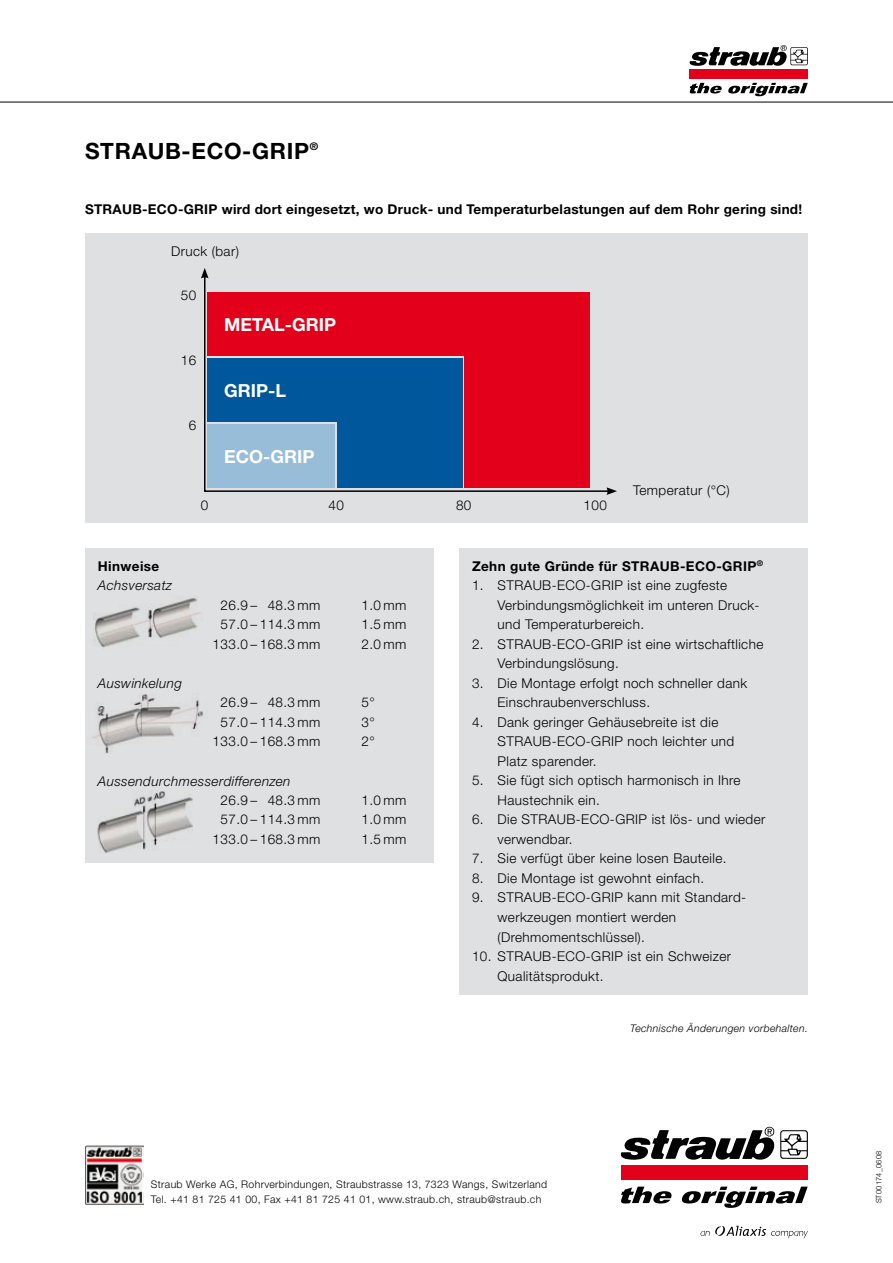
<style>
.page{position:relative;width:893px;height:1263px;background:#fff}
.page>*{position:absolute;margin:0;border:0;box-sizing:border-box;transform-origin:0 0}
.t1{font:700 22.5px "Helvetica Neue LT Std";letter-spacing:.03em;color:#000}
.t2{font:700 18px "Helvetica Neue LT Std";color:#fff}
.t3{font:300 13.5px/19.5px "Helvetica Neue LT Std";letter-spacing:.03em;color:#000}
.t4{font:700 13.5px "Helvetica Neue LT Std";letter-spacing:.02em;color:#000}
.t5{font:italic 300 13.5px "Helvetica Neue LT Std";letter-spacing:.03em;color:#000}
.t6{font:300 10.5px/15px "Helvetica Neue LT Std";letter-spacing:.03em;color:#000}
.t7{font:italic 300 10.5px "Helvetica Neue LT Std";letter-spacing:.03em;color:#000}
.t8{font:300 7.5px "Helvetica Neue LT Std";letter-spacing:.03em;color:#000}
</style>
<div class="page">
<div style="left:85px;top:234px;width:723px;height:289px;background:#dfe0e1"></div>
<hr style="left:0;top:102px;width:893px;height:1px;background:#000">
<div style="left:690px;top:69px;width:118px;height:10px;background:#e2001a"></div>
<svg style="left:690px;top:83px;width:118px;height:13px"></svg>
<svg style="left:690px;top:45px;width:118px;height:21px"></svg>
<svg style="left:204px;top:278px;width:402px;height:214px"></svg>
<svg style="left:201px;top:268px;width:8px;height:10px"></svg>
<svg style="left:606px;top:487px;width:11px;height:8px"></svg>
<div style="left:621px;top:1165px;width:187px;height:15px;background:#e2001a"></div>
<svg style="left:621px;top:1186px;width:51px;height:17px"></svg>
<svg style="left:681px;top:1186px;width:127px;height:22px"></svg>
<svg style="left:621px;top:1127px;width:187px;height:33px"></svg>
<svg style="left:700px;top:1226px;width:108px;height:12px"></svg>
<img style="left:85px;top:1145px;width:59px;height:59px">
<div style="left:465px;top:292px;width:125px;height:196px;background:#e2001a"></div>
<div style="left:337px;top:358px;width:125px;height:130px;background:#00579c"></div>
<div style="left:85px;top:549px;width:349px;height:314px;background:#dfe0e1"></div>
<div style="left:459px;top:549px;width:349px;height:446px;background:#dfe0e1"></div>
<img style="left:95px;top:596px;width:106px;height:52px">
<img style="left:92px;top:693px;width:111px;height:60px">
<img style="left:97px;top:791px;width:96px;height:63px">
<h1 class="t1" style="left:85px;top:137px;width:235px">STRAUB-ECO-GRIP<sup>®</sup></h1>
<p class="t4" style="left:85px;top:201px;width:719px">STRAUB-ECO-GRIP wird dort eingesetzt, wo Druck- und Temperaturbelastungen auf dem Rohr gering sind!</p>
<p class="t3" style="left:171px;top:241px;width:69px">Druck (bar)</p>
<p class="t3" style="left:181px;top:285px;width:17px">50</p>
<p class="t3" style="left:181px;top:350px;width:17px">16</p>
<p class="t3" style="left:189px;top:416px;width:9px">6</p>
<h2 class="t2" style="left:224px;top:313px;width:113px">METAL-GRIP</h2>
<h2 class="t2" style="left:224px;top:379px;width:63px">GRIP-L</h2>
<h2 class="t2" style="left:224px;top:445px;width:92px">ECO-GRIP</h2>
<p class="t3" style="left:201px;top:495px;width:9px">0</p>
<p class="t3" style="left:328px;top:495px;width:17px">40</p>
<p class="t3" style="left:456px;top:495px;width:17px">80</p>
<p class="t3" style="left:584px;top:495px;width:25px">100</p>
<p class="t3" style="left:633px;top:480px;width:98px">Temperatur (°C)</p>
<p class="t4" style="left:98px;top:558px;width:63px">Hinweise</p>
<p class="t5" style="left:98px;top:578px;width:76px">Achsversatz</p>
<p class="t5" style="left:98px;top:675px;width:86px">Auswinkelung</p>
<p class="t3" style="left:221px;top:595px;width:102px">26.9 – 48.3 mm</p>
<p class="t3" style="left:361px;top:595px;width:46px">1.0 mm</p>
<p class="t3" style="left:221px;top:615px;width:102px">57.0 – 114.3 mm</p>
<p class="t3" style="left:361px;top:615px;width:46px">1.5 mm</p>
<p class="t3" style="left:213px;top:634px;width:109px">133.0 – 168.3 mm</p>
<p class="t3" style="left:361px;top:634px;width:46px">2.0 mm</p>
<p class="t3" style="left:221px;top:693px;width:102px">26.9 – 48.3 mm</p>
<p class="t3" style="left:361px;top:693px;width:15px">5°</p>
<p class="t3" style="left:221px;top:712px;width:102px">57.0 – 114.3 mm</p>
<p class="t3" style="left:361px;top:712px;width:15px">3°</p>
<p class="t3" style="left:213px;top:732px;width:109px">133.0 – 168.3 mm</p>
<p class="t3" style="left:361px;top:732px;width:15px">2°</p>
<p class="t5" style="left:98px;top:773px;width:194px">Aussendurchmesserdifferenzen</p>
<p class="t3" style="left:221px;top:790px;width:102px">26.9 – 48.3 mm</p>
<p class="t3" style="left:361px;top:790px;width:46px">1.0 mm</p>
<p class="t3" style="left:221px;top:810px;width:102px">57.0 – 114.3 mm</p>
<p class="t3" style="left:361px;top:810px;width:46px">1.0 mm</p>
<p class="t3" style="left:213px;top:829px;width:109px">133.0 – 168.3 mm</p>
<p class="t3" style="left:361px;top:829px;width:46px">1.5 mm</p>
<p class="t4" style="left:472px;top:558px;width:293px">Zehn gute Gründe für STRAUB-ECO-GRIP<sup>®</sup></p>
<p class="t3" style="left:497px;top:576px;width:264px;text-indent:-26px">1. STRAUB-ECO-GRIP ist eine zugfeste<br>Verbindungsmöglichkeit im unteren Druck&shy;und Temperaturbereich.</p>
<p class="t3" style="left:497px;top:634px;width:267px;text-indent:-26px">2. STRAUB-ECO-GRIP ist eine wirtschaftliche<br>Verbindungslösung.</p>
<p class="t3" style="left:497px;top:673px;width:251px;text-indent:-26px">3. Die Montage erfolgt noch schneller dank<br>Einschraubenverschluss.</p>
<p class="t3" style="left:497px;top:712px;width:238px;text-indent:-26px">4. Dank geringer Gehäusebreite ist die<br>STRAUB-ECO-GRIP noch leichter und<br>Platz sparender.</p>
<p class="t3" style="left:497px;top:771px;width:245px;text-indent:-26px">5. Sie fügt sich optisch harmonisch in Ihre<br>Haustechnik ein.</p>
<p class="t3" style="left:497px;top:810px;width:269px;text-indent:-26px">6. Die STRAUB-ECO-GRIP ist lös- und wieder verwendbar.</p>
<p class="t3" style="left:472px;top:849px;width:256px">7. Sie verfügt über keine losen Bauteile.</p>
<p class="t3" style="left:472px;top:868px;width:234px">8. Die Montage ist gewohnt einfach.</p>
<p class="t3" style="left:497px;top:888px;width:250px;text-indent:-26px">9. STRAUB-ECO-GRIP kann mit Standard&shy;werkzeugen montiert werden (Drehmomentschlüssel).</p>
<p class="t3" style="left:497px;top:946px;width:235px;text-indent:-26px">10. STRAUB-ECO-GRIP ist ein Schweizer<br>Qualitätsprodukt.</p>
<p class="t7" style="left:630px;top:1022px;width:179px">Technische Änderungen vorbehalten.</p>
<p class="t6" style="left:151px;top:1177px;width:398px">Straub Werke AG, Rohrverbindungen, Straubstrasse 13, 7323 Wangs, Switzerland<br>Tel. +41 81 725 41 00, Fax +41 81 725 41 01, www.straub.ch, straub@straub.ch</p>
<p class="t8" style="left:874px;top:1203px;width:54px;rotate:-90deg">ST00174_0608</p>
</div>
